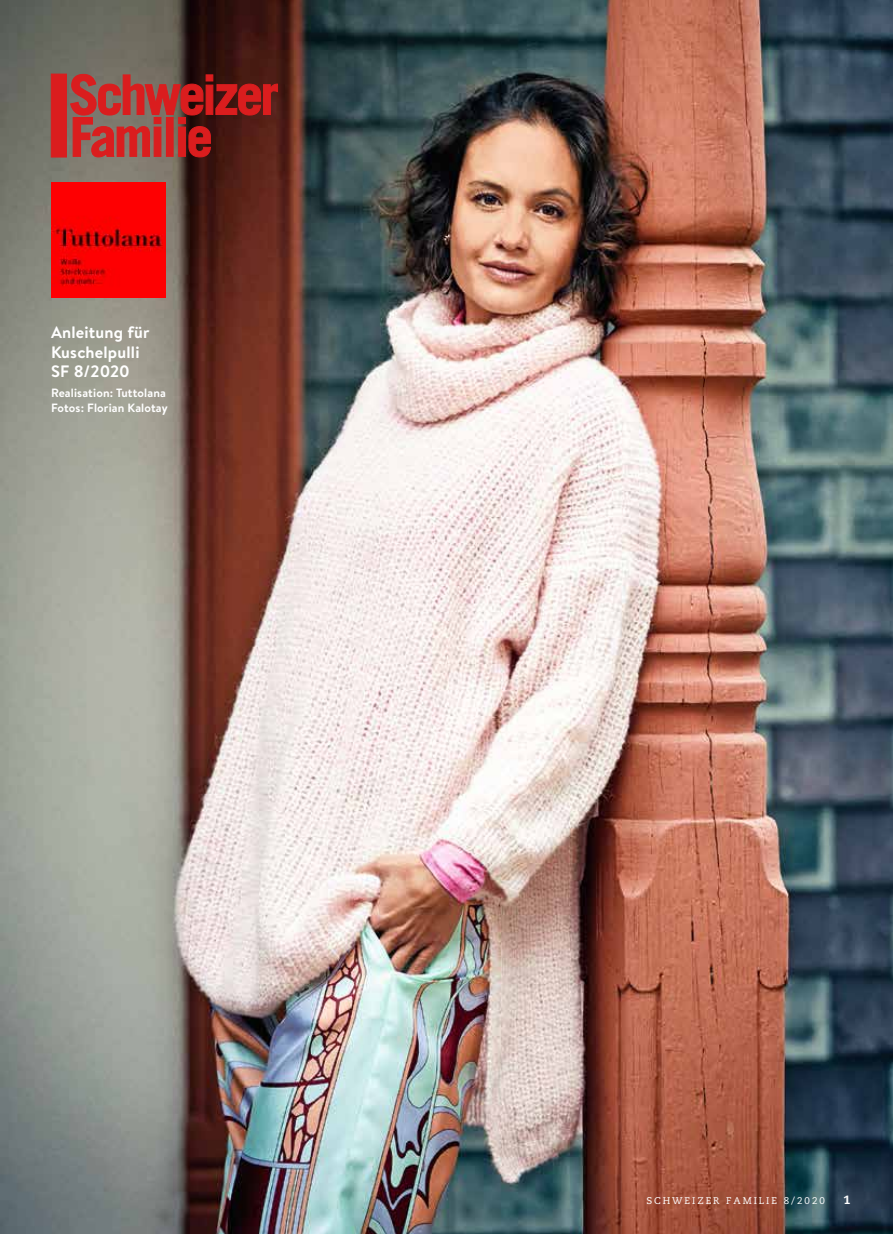
<style>
.page{position:relative;width:893px;height:1234px;background:#fff}
.page>*{position:absolute;margin:0;border:0;box-sizing:border-box;transform-origin:0 0}
.t1{font:700 16.5px/19.5px "Brandon Text";letter-spacing:.01em;color:#fff}
.t2{font:700 12px/15px "Brandon Text";letter-spacing:.01em;color:#fff}
.t3{font:800 12px "Caecilia";color:#fff}
.t4{font:9.75px "Caecilia";letter-spacing:.2em;color:#fff}
</style>
<div class="page">
<img style="left:0;top:0;width:893px;height:1233px">
<svg style="left:70px;top:74px;width:208px;height:83px;background:#94322d"></svg>
<div style="left:51px;top:74px;width:16px;height:83px;background:#da1d1e"></div>
<img style="left:51px;top:182px;width:115px;height:115px">
<h1 class="t1" style="left:51px;top:322px;width:100px">Anleitung für<br>Kuschelpulli<br>SF 8/2020</h1>
<p class="t2" style="left:51px;top:384px;width:118px">Realisation: Tuttolana<br>Fotos: Florian Kalotay</p>
<p class="t4" style="left:646px;top:1194px;width:180px">SCHWEIZER FAMILIE 8/2020</p>
<p class="t3" style="left:843px;top:1192px;width:9px">1</p>
</div>
